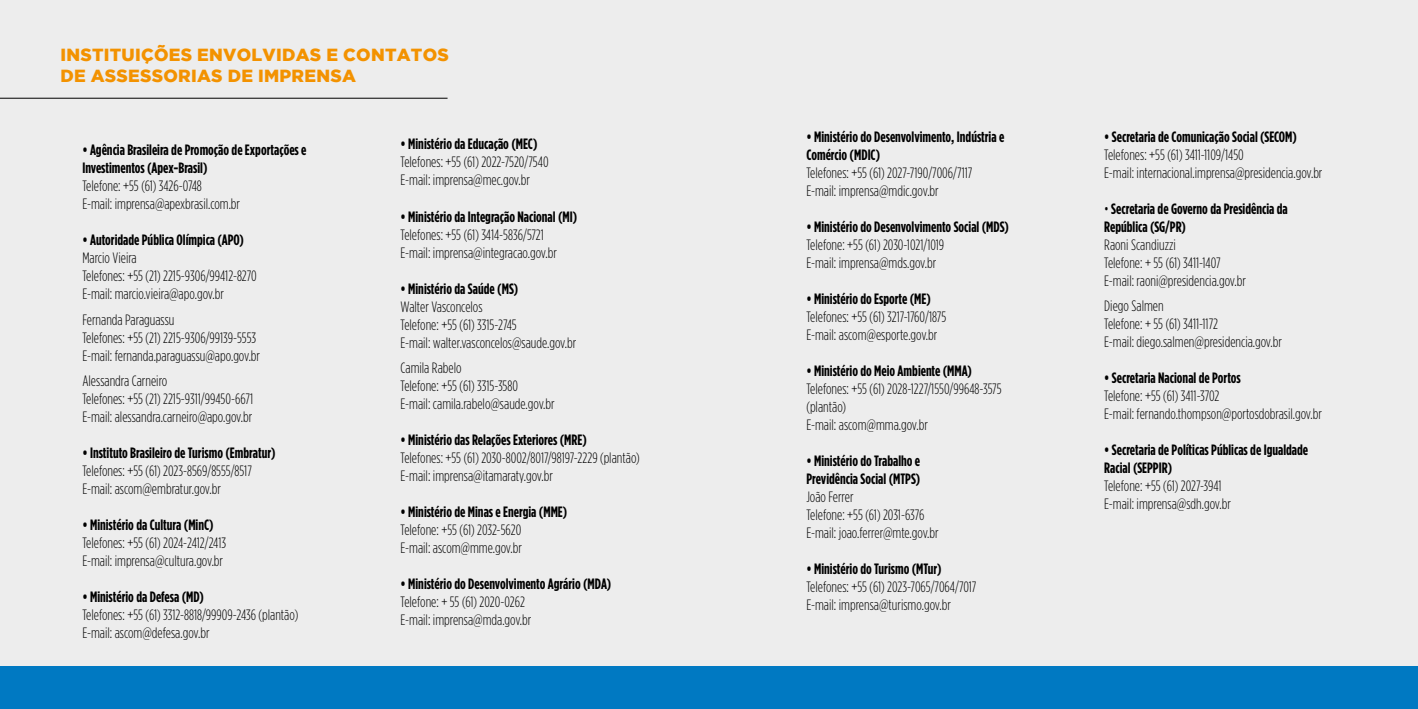
<style>
.page{position:relative;width:1418px;height:709px;background:#fff}
.page>*{position:absolute;margin:0;border:0;box-sizing:border-box;transform-origin:0 0}
.t1{font:900 17.5px/21px "Gotham";letter-spacing:.015em;color:#f39200}
.t2{font:300 condensed 15px/18px "Gotham HTF";color:#000}
.t3{font:700 condensed 15px/18px "Gotham HTF";color:#000}
.s1{font-weight:300}
</style>
<div class="page">
<div style="left:0;top:0;width:1417px;height:709px;background:#ededed"></div>
<div style="left:0;top:666px;width:1417px;height:43px;background:#0079c2"></div>
<hr style="left:0;top:98px;width:447px;height:1px;background:#000">
<p class="t1" style="left:60px;top:43px;width:390px">INSTITUIÇÕES ENVOLVIDAS E CONTATOS<br>DE ASSESSORIAS DE IMPRENSA</p>
<p class="t3" style="left:82px;top:141px;width:225px">• Agência Brasileira de Promoção de Exportações e<br>Investimentos (Apex-Brasil)</p>
<p class="t2" style="left:82px;top:177px;width:159px">Telefone: +55 (61) 3426-0748<br>E-mail: imprensa@apexbrasil.com.br</p>
<p class="t3" style="left:82px;top:231px;width:163px">• Autoridade Pública Olímpica (APO)</p>
<p class="t2" style="left:82px;top:249px;width:176px">Marcio Vieira<br>Telefones: +55 (21) 2215-9306/99412-8270<br>E-mail: marcio.vieira@apo.gov.br</p>
<p class="t2" style="left:82px;top:310px;width:179px">Fernanda Paraguassu<br>Telefones: +55 (21) 2215-9306/99139-5553<br>E-mail: fernanda.paraguassu@apo.gov.br</p>
<p class="t2" style="left:82px;top:371px;width:172px">Alessandra Carneiro<br>Telefones: +55 (21) 2215-9311/99450-6671<br>E-mail: alessandra.carneiro@apo.gov.br</p>
<p class="t3" style="left:82px;top:443px;width:195px">• Instituto Brasileiro de Turismo (Embratur)</p>
<p class="t2" style="left:82px;top:461px;width:171px">Telefones: +55 (61) 2023-8569/8555/8517<br>E-mail: ascom@embratur.gov.br</p>
<p class="t3" style="left:82px;top:515px;width:133px">• Ministério da Cultura (MinC)</p>
<p class="t2" style="left:82px;top:533px;width:145px">Telefones: +55 (61) 2024-2412/2413<br>E-mail: imprensa@cultura.gov.br</p>
<p class="t3" style="left:82px;top:587px;width:123px">• Ministério da Defesa (MD)</p>
<p class="t2" style="left:82px;top:605px;width:217px">Telefones: +55 (61) 3312-8818/99909-2436 (plantão)<br>E-mail: ascom@defesa.gov.br</p>
<p class="t3" style="left:400px;top:135px;width:138px">• Ministério da Educação (MEC)</p>
<p class="t2" style="left:400px;top:153px;width:149px">Telefones: +55 (61) 2022-7520/7540<br>E-mail: imprensa@mec.gov.br</p>
<p class="t3" style="left:400px;top:207px;width:178px">• Ministério da Integração Nacional (MI)</p>
<p class="t2" style="left:400px;top:225px;width:158px">Telefones: +55 (61) 3414-5836/5721<br>E-mail: imprensa@integracao.gov.br</p>
<p class="t3" style="left:400px;top:279px;width:119px">• Ministério da Saúde (MS)</p>
<p class="t2" style="left:400px;top:297px;width:177px">Walter Vasconcelos<br>Telefone: +55 (61) 3315-2745<br>E-mail: walter.vasconcelos@saude.gov.br</p>
<p class="t2" style="left:400px;top:358px;width:156px">Camila Rabelo<br>Telefone: +55 (61) 3315-3580<br>E-mail: camila.rabelo@saude.gov.br</p>
<p class="t3" style="left:400px;top:430px;width:188px">• Ministério das Relações Exteriores (MRE)</p>
<p class="t2" style="left:400px;top:448px;width:241px">Telefones: +55 (61) 2030-8002/8017/98197-2229 (plantão)<br>E-mail: imprensa@itamaraty.gov.br</p>
<p class="t3" style="left:400px;top:502px;width:168px">• Ministério de Minas e Energia (MME)</p>
<p class="t2" style="left:400px;top:520px;width:123px">Telefone: +55 (61) 2032-5620<br>E-mail: ascom@mme.gov.br</p>
<p class="t3" style="left:400px;top:574px;width:212px">• Ministério do Desenvolvimento Agrário (MDA)</p>
<p class="t2" style="left:400px;top:592px;width:132px">Telefone: + 55 (61) 2020-0262<br>E-mail: imprensa@mda.gov.br</p>
<p class="t3" style="left:806px;top:127px;width:199px">• Ministério do Desenvolvimento, Indústria e<br>Comércio (MDIC)</p>
<p class="t2" style="left:806px;top:164px;width:167px">Telefones: +55 (61) 2027-7190/7006/7117<br>E-mail: imprensa@mdic.gov.br</p>
<p class="t3" style="left:806px;top:217px;width:204px">• Ministério do Desenvolvimento Social (MDS)</p>
<p class="t2" style="left:806px;top:236px;width:139px">Telefone: +55 (61) 2030-1021/1019<br>E-mail: imprensa@mds.gov.br</p>
<p class="t3" style="left:806px;top:289px;width:126px">• Ministério do Esporte (ME)</p>
<p class="t2" style="left:806px;top:308px;width:141px">Telefones: +55 (61) 3217-1760/1875<br>E-mail: ascom@esporte.gov.br</p>
<p class="t3" style="left:806px;top:361px;width:167px">• Ministério do Meio Ambiente (MMA)</p>
<p class="t2" style="left:806px;top:380px;width:197px">Telefones: +55 (61) 2028-1227/1550/99648-3575 (plantão)<br>E-mail: ascom@mma.gov.br</p>
<p class="t3" style="left:806px;top:451px;width:115px">• Ministério do Trabalho e<br>Previdência Social (MTPS)</p>
<p class="t2" style="left:806px;top:488px;width:134px">João Ferrer<br>Telefone: +55 (61) 2031-6376<br>E-mail: joao.ferrer@mte.gov.br</p>
<p class="t3" style="left:806px;top:559px;width:137px">• Ministério do Turismo (MTur)</p>
<p class="t2" style="left:806px;top:578px;width:171px">Telefones: +55 (61) 2023-7065/7064/7017<br>E-mail: imprensa@turismo.gov.br</p>
<p class="t3" style="left:1104px;top:127px;width:194px">• Secretaria de Comunicação Social (SECOM)</p>
<p class="t2" style="left:1104px;top:145px;width:220px">Telefones: +55 (61) 3411-1109/1450<br>E-mail: internacional.imprensa@presidencia.gov.br</p>
<p class="t3" style="left:1104px;top:199px;width:185px"><span class="s1">•</span> Secretaria de Governo da Presidência da<br>República (SG/PR)</p>
<p class="t2" style="left:1104px;top:235px;width:143px">Raoni Scandiuzzi<br>Telefone: + 55 (61) 3411-1407<br>E-mail: raoni@presidencia.gov.br</p>
<p class="t2" style="left:1104px;top:297px;width:179px">Diego Salmen<br>Telefone: + 55 (61) 3411-1172<br>E-mail: diego.salmen@presidencia.gov.br</p>
<p class="t3" style="left:1104px;top:368px;width:138px">• Secretaria Nacional de Portos</p>
<p class="t2" style="left:1104px;top:387px;width:219px">Telefone: +55 (61) 3411-3702<br>E-mail: fernando.thompson@portosdobrasil.gov.br</p>
<p class="t3" style="left:1104px;top:440px;width:205px">• Secretaria de Políticas Públicas de Igualdade<br>Racial (SEPPIR)</p>
<p class="t2" style="left:1104px;top:477px;width:128px">Telefone: +55 (61) 2027-3941<br>E-mail: imprensa@sdh.gov.br</p>
</div>
